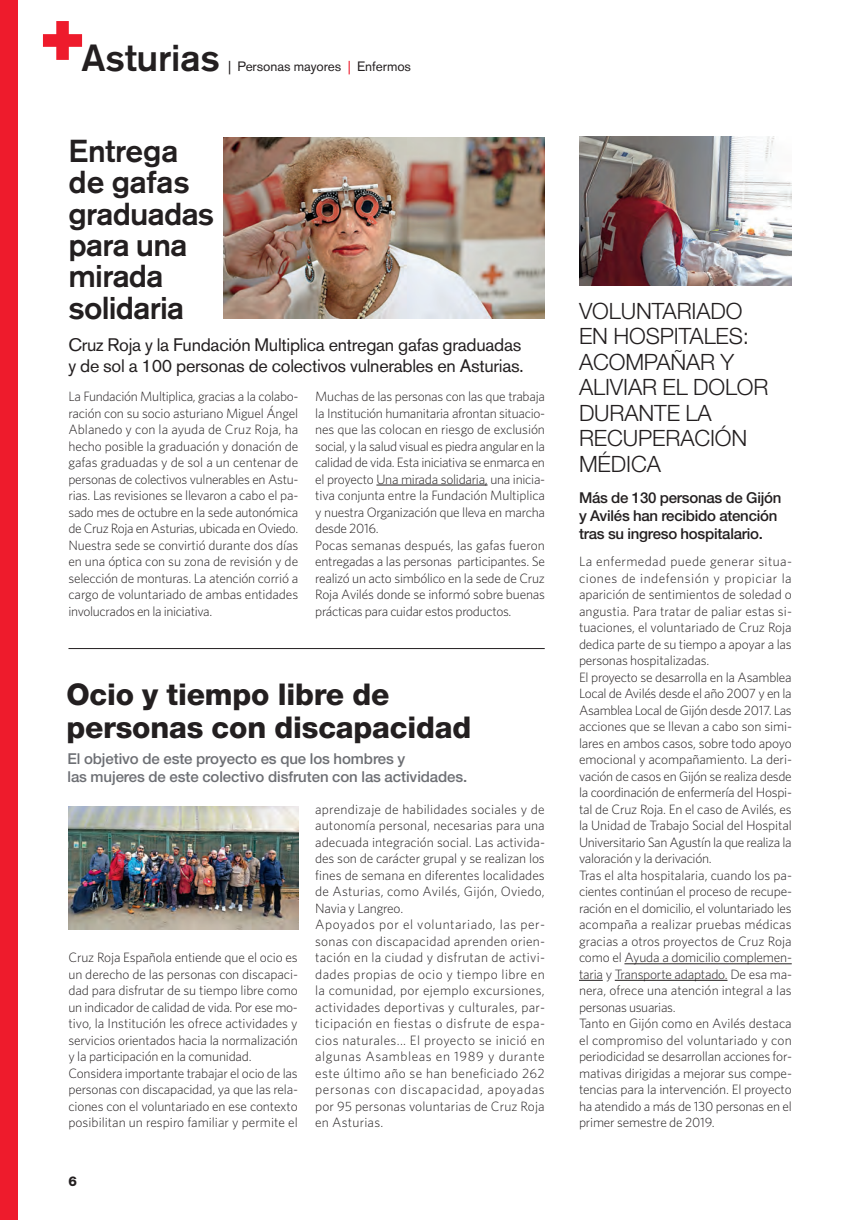
<style>
.page{position:relative;width:850px;height:1220px;background:#fff}
.page>*{position:absolute;margin:0;border:0;box-sizing:border-box;transform-origin:0 0}
.t1{font:500 37.5px "Akzidenz Grotesk BE";letter-spacing:-.005em;color:#231f20}
.t2{font:500 31.5px/31.3px "Akzidenz Grotesk BE";letter-spacing:-.025em;color:#231f20}
.t3{font:800 30px/33px "Helvetica Neue";letter-spacing:-.005em;color:#231f20}
.t4{font:300 22.5px/25.5px "Helvetica Neue";letter-spacing:-.005em;color:#231f20}
.t5{font:18px/21px "Akzidenz Grotesk BE";letter-spacing:-.015em;color:#231f20}
.t6{font:500 15px/18px "Helvetica Neue";letter-spacing:-.005em;color:#6d6f74}
.t7{font:500 15px/18px "Helvetica Neue";letter-spacing:-.015em;color:#231f20}
.t8{font:300 13.5px/16.5px "Whitney";letter-spacing:-.01em;color:#231f20}
.t9{font:300 13.5px/16.5px "Whitney";letter-spacing:.02em;color:#231f20}
.t10{font:13.5px "Akzidenz Grotesk BE";letter-spacing:-.005em;color:#231f20}
.t11{font:800 13.5px "Helvetica Neue";color:#231f20}
.s1{color:#ee1b2c}
</style>
<div class="page">
<div style="left:0;top:0;width:18px;height:1219px;background:#ee1b2c"></div>
<img style="left:224px;top:137px;width:320px;height:181px">
<hr style="left:376px;top:484px;width:111px;height:1px;background:#231f20">
<hr style="left:624px;top:963px;width:167px;height:1px;background:#231f20">
<svg style="left:579px;top:979px;width:23px;height:1px"></svg>
<hr style="left:614px;top:979px;width:113px;height:1px;background:#231f20">
<svg style="left:43px;top:21px;width:39px;height:39px"></svg>
<hr style="left:68px;top:648px;width:476px;height:1px;background:#231f20">
<img style="left:68px;top:806px;width:230px;height:123px">
<img style="left:579px;top:137px;width:212px;height:148px">
<h1 class="t1" style="left:82px;top:44px;width:140px">Asturias</h1>
<p class="t10" style="left:228px;top:61px;width:184px">| Personas mayores <span class="s1">|</span> Enfermos</p>
<h2 class="t2" style="left:68px;top:138px;width:147px">Entrega de gafas graduadas para una mirada solidaria</h2>
<h3 class="t5" style="left:68px;top:336px;width:456px">Cruz Roja y la Fundación Multiplica entregan gafas graduadas y de sol a 100 personas de colectivos vulnerables en Asturias.</h3>
<p class="t8" style="left:68px;top:389px;width:231px;text-align:justify">La Fundación Multiplica, gracias a la colabo&shy;ración con su socio asturiano Miguel Ángel Ablanedo y con la ayuda de Cruz Roja, ha hecho posible la graduación y donación de gafas graduadas y de sol a un centenar de personas de colectivos vulnerables en Astu&shy;rias. Las revisiones se llevaron a cabo el pa&shy;sado mes de octubre en la sede autonómica de Cruz Roja en Asturias, ubicada en Oviedo.<br>Nuestra sede se convirtió durante dos días en una óptica con su zona de revisión y de selección de monturas. La atención corrió a cargo de voluntariado de ambas entidades involucrados en la iniciativa.</p>
<p class="t8" style="left:315px;top:389px;width:231px">Muchas de las personas con las que trabaja la Institución humanitaria afrontan situacio&shy;nes que las colocan en riesgo de exclusión social, y la salud visual es piedra angular en la calidad de vida. Esta iniciativa se enmarca en el proyecto Una mirada solidaria, una inicia&shy;tiva conjunta entre la Fundación Multiplica y nuestra Organización que lleva en marcha desde 2016.<br>Pocas semanas después, las gafas fueron entregadas a las personas participantes. Se realizó un acto simbólico en la sede de Cruz Roja Avilés donde se informó sobre buenas prácticas para cuidar estos productos.</p>
<h3 class="t3" style="left:66px;top:680px;width:406px">Ocio y tiempo libre de personas con discapacidad</h3>
<p class="t6" style="left:67px;top:751px;width:401px">El objetivo de este proyecto es que los hombres y<br>las mujeres de este colectivo disfruten con las actividades.</p>
<p class="t8" style="left:68px;top:950px;width:231px">Cruz Roja Española entiende que el ocio es un derecho de las personas con discapaci&shy;dad para disfrutar de su tiempo libre como un indicador de calidad de vida. Por ese mo&shy;tivo, la Institución les ofrece actividades y servicios orientados hacia la normalización y la participación en la comunidad.<br>Considera importante trabajar el ocio de las personas con discapacidad, ya que las rela&shy;ciones con el voluntariado en ese contexto posibilitan un respiro familiar y permite el</p>
<p class="t9" style="left:315px;top:801px;width:231px">aprendizaje de habilidades sociales y de autonomía personal, necesarias para una adecuada integración social. Las activida&shy;des son de carácter grupal y se realizan los fines de semana en diferentes localidades de Asturias, como Avilés, Gijón, Oviedo, Navia y Langreo.<br>Apoyados por el voluntariado, las per&shy;sonas con discapacidad aprenden orien&shy;tación en la ciudad y disfrutan de activi&shy;dades propias de ocio y tiempo libre en la comunidad, por ejemplo excursiones, actividades deportivas y culturales, par&shy;ticipación en fiestas o disfrute de espa&shy;cios naturales... El proyecto se inició en algunas Asambleas en 1989 y durante este último año se han beneficiado 262 personas con discapacidad, apoyadas por 95 personas voluntarias de Cruz Roja en Asturias.</p>
<p class="t11" style="left:68px;top:1176px;width:10px">6</p>
<h3 class="t4" style="left:579px;top:300px;width:191px">VOLUNTARIADO<br>EN HOSPITALES:<br>ACOMPAÑAR Y<br>ALIVIAR EL DOLOR<br>DURANTE LA<br>RECUPERACIÓN<br>MÉDICA</h3>
<p class="t7" style="left:579px;top:489px;width:204px">Más de 130 personas de Gijón y Avilés han recibido atención tras su ingreso hospitalario.</p>
<p class="t8" style="left:579px;top:554px;width:214px">La enfermedad puede generar situa&shy;ciones de indefensión y propiciar la aparición de sentimientos de soledad o angustia. Para tratar de paliar estas si&shy;tuaciones, el voluntariado de Cruz Roja dedica parte de su tiempo a apoyar a las personas hospitalizadas.<br>El proyecto se desarrolla en la Asamblea Local de Avilés desde el año 2007 y en la Asamblea Local de Gijón desde 2017. Las acciones que se llevan a cabo son simi&shy;lares en ambos casos, sobre todo apoyo emocional y acompañamiento. La deri&shy;vación de casos en Gijón se realiza desde la coordinación de enfermería del Hospi&shy;tal de Cruz Roja. En el caso de Avilés, es la Unidad de Trabajo Social del Hospital Universitario San Agustín la que realiza la valoración y la derivación.<br>Tras el alta hospitalaria, cuando los pa&shy;cientes continúan el proceso de recupe&shy;ración en el domicilio, el voluntariado les acompaña a realizar pruebas médicas gracias a otros proyectos de Cruz Roja como el Ayuda a domicilio complemen&shy;taria y Transporte adaptado. De esa ma&shy;nera, ofrece una atención integral a las personas usuarias.<br>Tanto en Gijón como en Avilés destaca el compromiso del voluntariado y con periodicidad se desarrollan acciones for&shy;mativas dirigidas a mejorar sus compe&shy;tencias para la intervención. El proyecto ha atendido a más de 130 personas en el primer semestre de 2019.</p>
</div>
